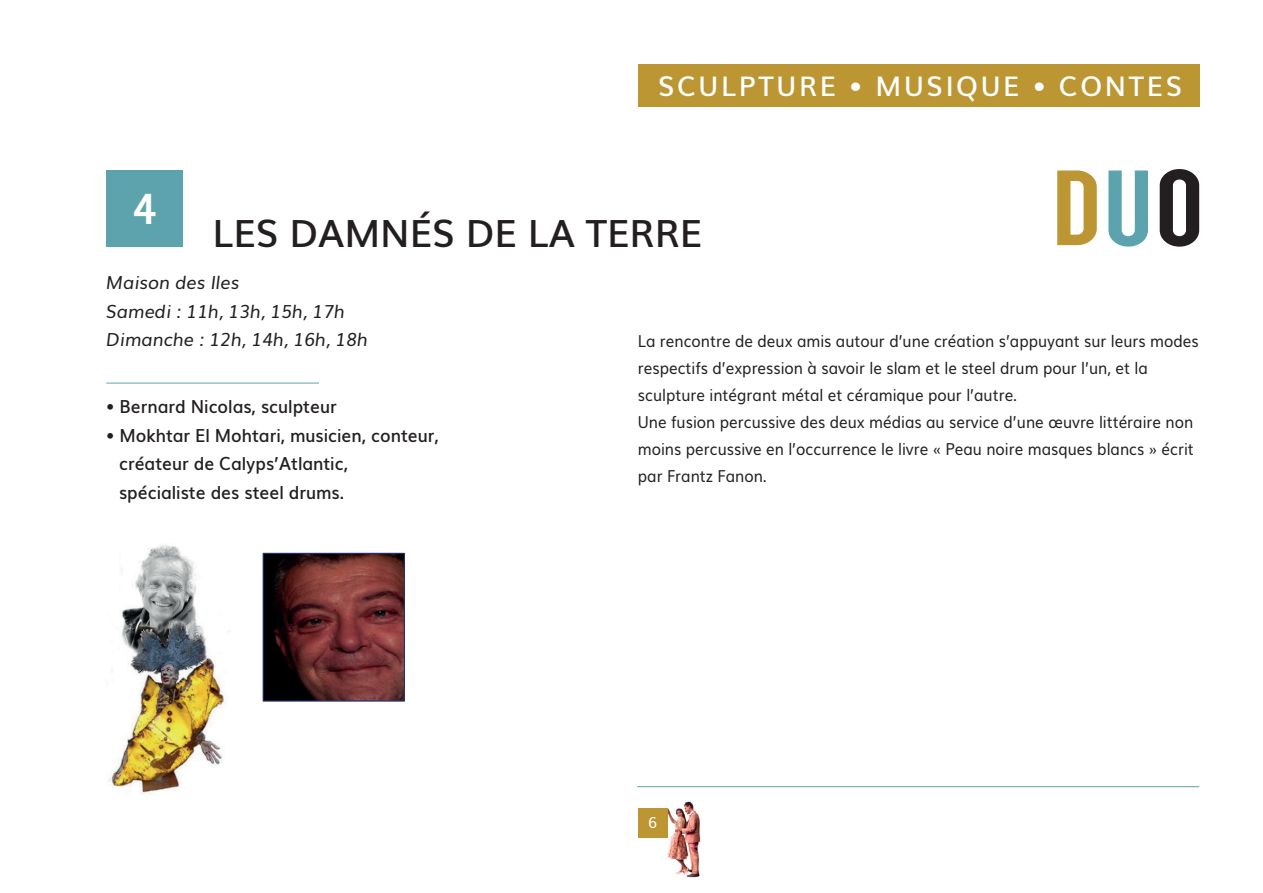
<style>
.page{position:relative;width:1263px;height:893px;background:#fff}
.page>*{position:absolute;margin:0;border:0;box-sizing:border-box;transform-origin:0 0}
.t1{font:700 42px "Muli";color:#fff;scale:.95 1}
.t2{font:600 37.5px "Muli";color:#231f20}
.t3{font:600 27px "Muli";letter-spacing:.1em;color:#fff}
.t4{font:600 18px/28.5px "Muli";color:#231f20;scale:.95 1}
.t5{font:italic 18px/28.5px "Muli";color:#231f20}
.t6{font:16.5px/27px "Muli";color:#231f20;scale:.92 1}
.t7{font:15px "Muli";color:#fff}
</style>
<div class="page">
<img style="left:647px;top:787px;width:70px;height:91px">
<div style="left:638px;top:808px;width:30px;height:30px;background:#bb9632"></div>
<hr style="left:637px;top:786px;width:562px;height:1px;background:#5ca3ae">
<svg style="left:1160px;top:169px;width:39px;height:78px"></svg>
<svg style="left:1108px;top:170px;width:40px;height:77px"></svg>
<svg style="left:1057px;top:170px;width:40px;height:75px"></svg>
<img style="left:265px;top:555px;width:138px;height:145px">
<div style="left:263px;top:553px;width:142px;height:149px;border:1px solid #24326f"></div>
<img style="left:108px;top:544px;width:122px;height:251px">
<div style="left:106px;top:170px;width:77px;height:77px;background:#5ca3ae"></div>
<hr style="left:106px;top:383px;width:213px;height:1px;background:#5ca3ae">
<div style="left:638px;top:64px;width:561px;height:42px;background:#bb9632"></div>
<h1 class="t1" style="left:132px;top:175px;width:28px">4</h1>
<h3 class="t3" style="left:658px;top:64px;width:525px">SCULPTURE • MUSIQUE • CONTES</h3>
<h2 class="t2" style="left:213px;top:202px;width:491px">LES DAMNÉS DE LA TERRE</h2>
<p class="t5" style="left:106px;top:267px;width:263px">Maison des Iles<br>Samedi : 11h, 13h, 15h, 17h<br>Dimanche : 12h, 14h, 16h, 18h</p>
<p class="t4" style="left:106px;top:391px;width:244px">• Bernard Nicolas, sculpteur</p>
<p class="t4" style="left:119px;top:420px;width:338px;text-indent:-13px">• Mokhtar El Mohtari, musicien, conteur, créateur de Calyps’Atlantic, spécialiste des steel drums.</p>
<p class="t6" style="left:638px;top:326px;width:611px">La rencontre de deux amis autour d’une création s’appuyant sur leurs modes respectifs d’expression à savoir le slam et le steel drum pour l’un, et la sculpture intégrant métal et céramique pour l’autre.<br>Une fusion percussive des deux médias au service d’une œuvre littéraire non moins percussive en l’occurrence le livre « Peau noire masques blancs » écrit par Frantz Fanon.</p>
<p class="t7" style="left:648px;top:810px;width:11px">6</p>
</div>
